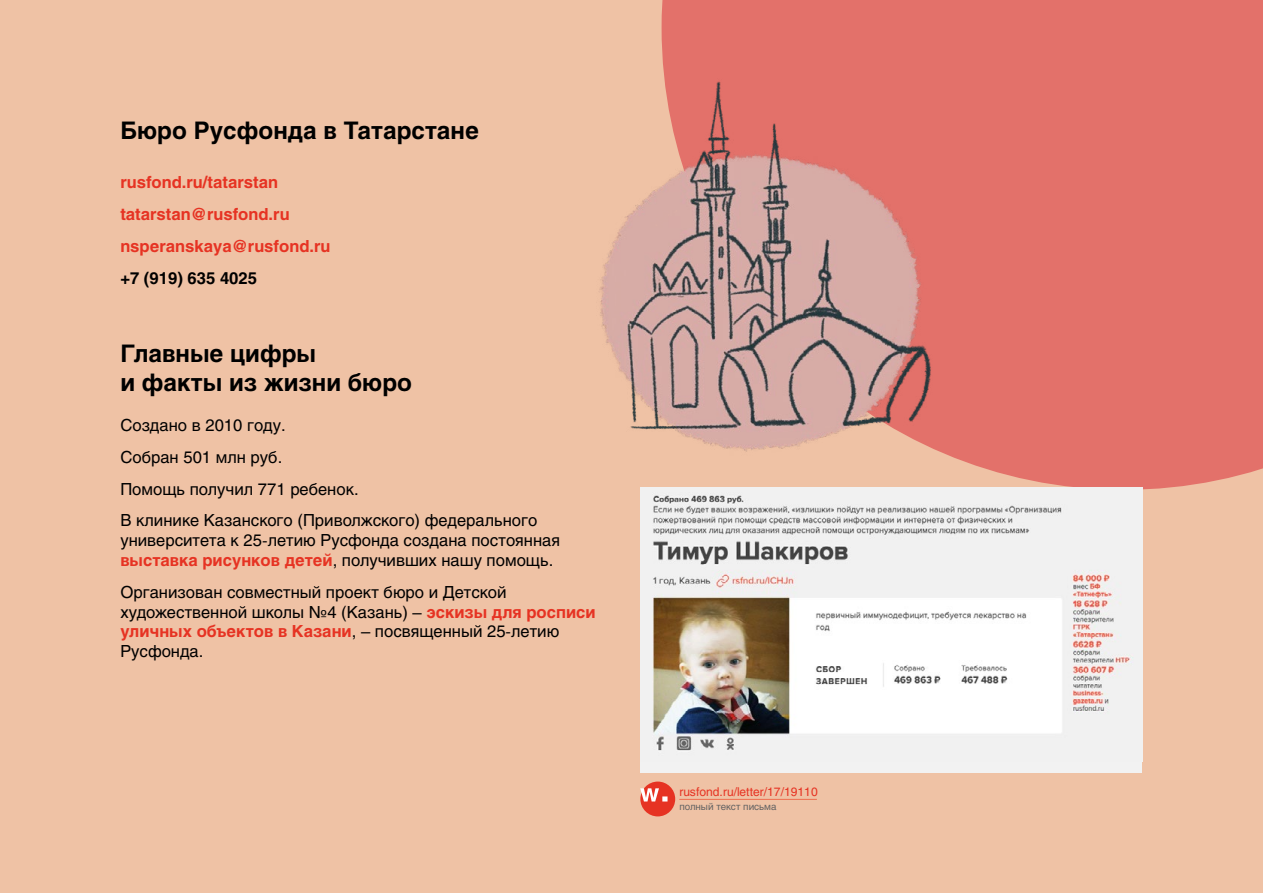
<style>
.page{position:relative;width:1263px;height:893px;background:#efc2a5}
.page>*{position:absolute;margin:0;border:0;box-sizing:border-box;transform-origin:0 0}
.t1{font:700 24px/28.8px "Helios C";color:#000}
.t2{font:16.5px/19.8px "Helios C";color:#000}
.t3{font:700 16.5px/31.8px "Helios C";color:#e63323}
.t4{font:700 16.5px "Helios C";color:#000}
.t5{font:12px "Helios C";color:#e63323}
.t6{font:9.75px "Helios C";color:#646363}
.s1{font-weight:700;color:#e63323}
</style>
<div class="page">
<div style="left:662px;top:0;width:601px;height:490px;background:#e3716a"></div>
<div style="left:640px;top:782px;width:35px;height:34px;background:#e63323;border-radius:50%"></div>
<svg style="left:640px;top:788px;width:27px;height:13px"></svg>
<hr style="left:679px;top:799px;width:138px;height:1px;background:#ee6f50">
<div style="left:640px;top:488px;width:502px;height:285px;background:#f2f2f2"></div>
<img style="left:652px;top:495px;width:481px;height:256px">
<img style="left:599px;top:74px;width:350px;height:392px">
<h1 class="t1" style="left:120px;top:116px;width:360px">Бюро Русфонда в Татарстане</h1>
<p class="t3" style="left:120px;top:167px;width:212px">rusfond.ru/tatarstan tatarstan@rusfond.ru nsperanskaya@rusfond.ru</p>
<p class="t4" style="left:120px;top:268px;width:138px">+7 (919) 635 4025</p>
<h1 class="t1" style="left:120px;top:339px;width:293px">Главные цифры<br>и факты из жизни бюро</h1>
<p class="t2" style="left:120px;top:409px;width:418px;line-height:31.8px">Создано в 2010 году.<br>Собран 501 млн руб.<br>Помощь получил 771 ребенок.<br>В клинике Казанского (Приволжского) федерального</p>
<p class="t2" style="left:120px;top:530px;width:441px">университета к 25-летию Русфонда создана постоянная <span class="s1">выставка рисунков детей</span>, получивших нашу помощь.</p>
<p class="t2" style="left:120px;top:582px;width:477px">Организован совместный проект бюро и Детской художественной школы №4 (Казань) – <span class="s1">эскизы для росписи уличных объектов в Казани</span>, – посвященный 25-летию Русфонда.</p>
<p class="t5" style="left:679px;top:784px;width:140px">rusfond.ru/letter/17/19110</p>
<p class="t6" style="left:679px;top:801px;width:99px">полный текст письма</p>
</div>
